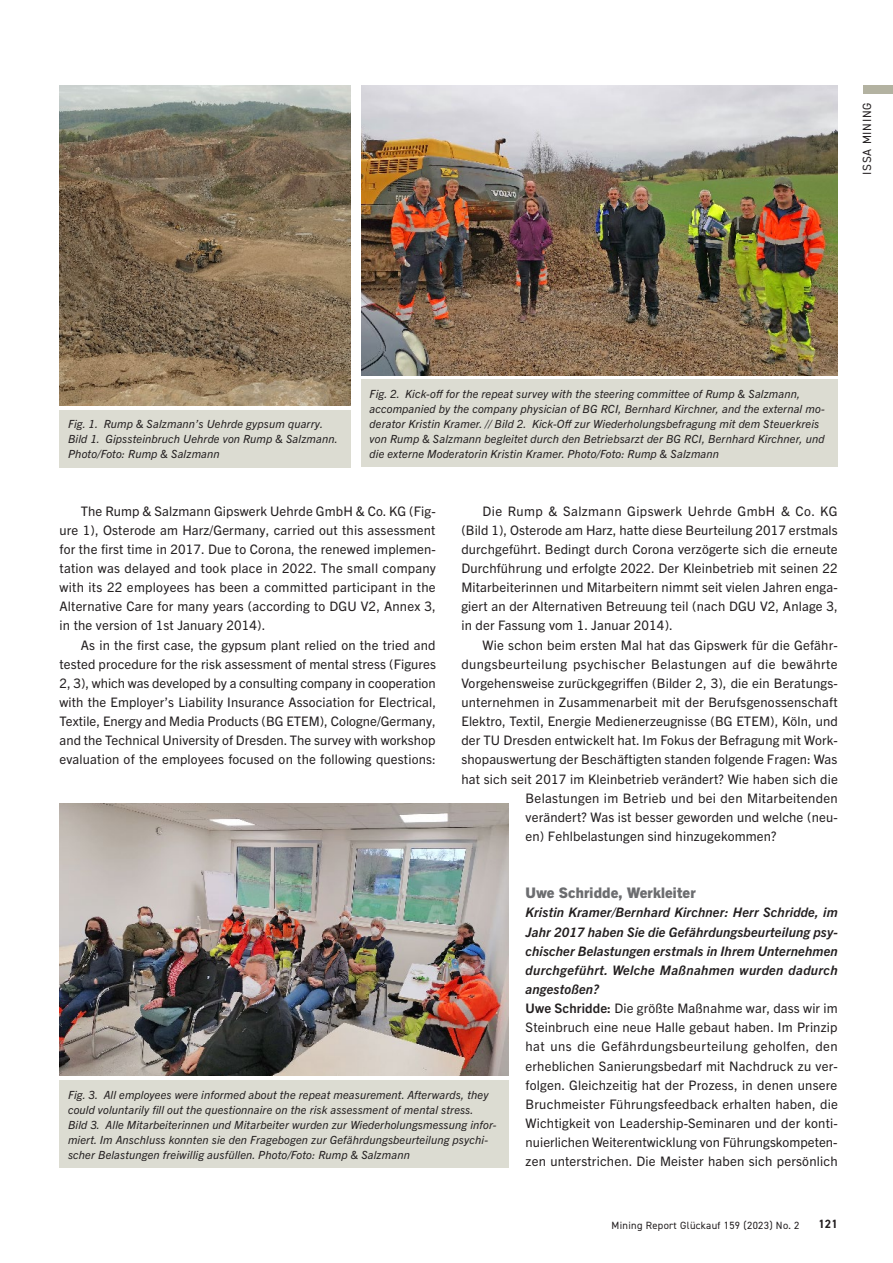
<style>
.page{position:relative;width:893px;height:1263px;background:#fff}
.page>*{position:absolute;margin:0;border:0;box-sizing:border-box;transform-origin:0 0}
.t1{font:800 14.7px "Trade Gothic Next LT Pro";letter-spacing:.01em;color:#6c6d70}
.t2{font:13.2px/19.2px "Trade Gothic Next LT Pro";letter-spacing:.01em;color:#231f20;text-align:justify}
.t3{font:13.2px "Trade Gothic Next LT Pro";letter-spacing:.035em;color:#231f20}
.t4{font:12px "DIN2014";letter-spacing:.055em;color:#231f20}
.t5{font:700 12px "DIN2014";color:#231f20}
.t6{font:italic 11.25px/15px "Trade Gothic Next LT Pro";letter-spacing:.01em;color:#231f20}
.t7{font:10.5px "DIN2014";letter-spacing:.03em;color:#231f20}
.s1{font-weight:700;font-style:italic}
.s2{font-weight:700}
</style>
<div class="page">
<div style="left:863px;top:85px;width:30px;height:9px;background:#b3b2a1"></div>
<img style="left:60px;top:85px;width:291px;height:320px">
<img style="left:361px;top:85px;width:477px;height:290px">
<div style="left:60px;top:410px;width:291px;height:58px;background:#dcdcd2"></div>
<div style="left:361px;top:379px;width:477px;height:88px;background:#dcdcd2"></div>
<img style="left:60px;top:803px;width:449px;height:272px">
<div style="left:60px;top:1080px;width:449px;height:88px;background:#dcdcd2"></div>
<p class="t4" style="left:860px;top:174px;width:73px;rotate:-90deg">ISSA MINING</p>
<p class="t6" style="left:68px;top:416px;width:271px">Fig. 1. Rump &amp; Salzmann’s Uehrde gypsum quarry.<br>Bild 1. Gipssteinbruch Uehrde von Rump &amp; Salzmann.<br>Photo/Foto: Rump &amp; Salzmann</p>
<p class="t6" style="left:370px;top:385px;width:457px">Fig. 2. Kick-off for the repeat survey with the steering committee of Rump &amp; Salzmann, accompanied by the company physician of BG RCI, Bernhard Kirchner, and the external mo&shy;derator Kristin Kramer. // Bild 2. Kick-Off zur Wiederholungsbefragung mit dem Steuerkreis von Rump &amp; Salzmann begleitet durch den Betriebsarzt der BG RCI, Bernhard Kirchner, und die externe Moderatorin Kristin Kramer. Photo/Foto: Rump &amp; Salzmann</p>
<p class="t2" style="left:60px;top:500px;width:378px;text-indent:21px">The Rump &amp; Salzmann Gipswerk Uehrde GmbH &amp; Co. KG (Fig&shy;ure 1), Osterode am Harz/Germany, carried out this assessment for the first time in 2017. Due to Corona, the renewed implemen&shy;tation was delayed and took place in 2022. The small company with its 22 employees has been a committed participant in the Alternative Care for many years (according to DGU V2, Annex 3, in the version of 1st January 2014).</p>
<p class="t2" style="left:60px;top:634px;width:378px;text-indent:21px">As in the first case, the gypsum plant relied on the tried and tested procedure for the risk assessment of mental stress (Figures 2, 3), which was developed by a consulting company in cooperation with the Employer’s Liability Insurance Association for Electrical, Textile, Energy and Media Products (BG ETEM), Cologne/Germany, and the Technical University of Dresden. The survey with workshop evaluation of the employees focused on the following questions:</p>
<p class="t2" style="left:461px;top:500px;width:378px;text-indent:21px">Die Rump &amp; Salzmann Gipswerk Uehrde GmbH &amp; Co. KG (Bild 1), Osterode am Harz, hatte diese Beurteilung 2017 erstmals durchgeführt. Bedingt durch Corona verzögerte sich die erneute Durchführung und erfolgte 2022. Der Kleinbetrieb mit seinen 22<br>Mitarbeiterinnen und Mitarbeitern nimmt seit vielen Jahren enga&shy;giert an der Alternativen Betreuung teil (nach DGU V2, Anlage 3, in der Fassung vom 1. Januar 2014).</p>
<p class="t2" style="left:483px;top:634px;width:357px">Wie schon beim ersten Mal hat das Gipswerk für die Gefähr-</p>
<p class="t3" style="left:461px;top:655px;width:378px">dungsbeurteilung psychischer Belastungen auf die bewährte</p>
<p class="t2" style="left:461px;top:673px;width:378px">Vorgehensweise zurückgegriffen (Bilder 2, 3), die ein Beratungs-</p>
<p class="t2" style="left:461px;top:692px;width:378px">unternehmen in Zusammenarbeit mit der Berufsgenossenschaft</p>
<p class="t2" style="left:461px;top:711px;width:378px">Elektro, Textil, Energie Medienerzeugnisse (BG ETEM), Köln, und</p>
<p class="t2" style="left:461px;top:730px;width:378px">der TU Dresden entwickelt hat. Im Fokus der Befragung mit Work-</p>
<p class="t2" style="left:461px;top:749px;width:378px">shopauswertung der Beschäftigten standen folgende Fragen: Was</p>
<p class="t2" style="left:461px;top:768px;width:378px">hat sich seit 2017 im Kleinbetrieb verändert? Wie haben sich die</p>
<p class="t2" style="left:526px;top:787px;width:314px">Belastungen im Betrieb und bei den Mitarbeitenden</p>
<p class="t2" style="left:526px;top:806px;width:314px">verändert? Was ist besser geworden und welche (neu-</p>
<p class="t2" style="left:526px;top:826px;width:253px">en) Fehlbelastungen sind hinzugekommen?</p>
<p class="t6" style="left:68px;top:1086px;width:430px">Fig. 3. All employees were informed about the repeat measurement. Afterwards, they could voluntarily fill out the questionnaire on the risk assessment of mental stress.<br>Bild 3. Alle Mitarbeiterinnen und Mitarbeiter wurden zur Wiederholungsmessung infor&shy;miert. Im Anschluss konnten sie den Fragebogen zur Gefährdungsbeurteilung psychi&shy;scher Belastungen freiwillig ausfüllen. Photo/Foto: Rump &amp; Salzmann</p>
<p class="t1" style="left:526px;top:883px;width:172px">Uwe Schridde, Werkleiter</p>
<p class="t2" style="left:526px;top:902px;width:314px;text-align:left"><span class="s1">Kristin Kramer/Bernhard Kirchner: Herr Schridde, im Jahr 2017 haben Sie die Gefährdungsbeurteilung psy&shy;chischer Belastungen erstmals in Ihrem Unternehmen durchgeführt. Welche Maßnahmen wurden dadurch angestoßen?<br></span><span class="s2">Uwe Schridde:</span> Die größte Maßnahme war, dass wir im Steinbruch eine neue Halle gebaut haben. Im Prinzip hat uns die Gefährdungsbeurteilung geholfen, den erheblichen Sanierungsbedarf mit Nachdruck zu ver&shy;folgen. Gleichzeitig hat der Prozess, in denen unsere Bruchmeister Führungsfeedback erhalten haben, die Wichtigkeit von Leadership-Seminaren und der konti&shy;nuierlichen Weiterentwicklung von Führungskompeten&shy;zen unterstrichen. Die Meister haben sich persönlich</p>
<p class="t7" style="left:611px;top:1218px;width:189px">Mining Report Glückauf 159 (2023) No. 2</p>
<p class="t5" style="left:818px;top:1216px;width:21px">121</p>
</div>
